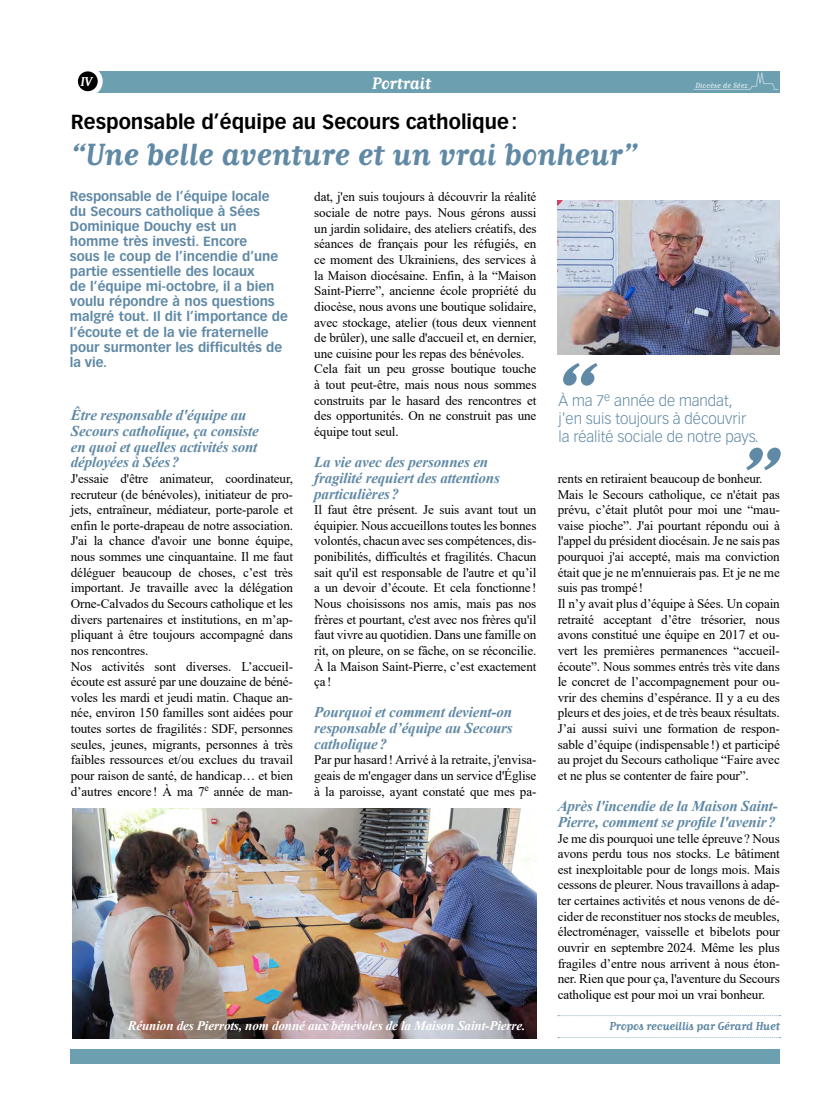
<style>
.page{position:relative;width:833px;height:1117px;background:#fff}
.page>*{position:absolute;margin:0;border:0;box-sizing:border-box;transform-origin:0 0}
.ART_Titre{font:700 30px "Matrix II Script OT";color:#6089a5}
.ART_Surtitre{font:700 20px "Vectora LT Pro";color:#000}
.t1{font:700 16.25px "Matrix II Script OT";color:#fff}
.ART_Question{font:italic 700 15px/15.6px "Times New Roman";letter-spacing:-.01em;color:#6089a5}
.ART_Exergue_bleu{font:300 15px/18px "Vectora LT Pro";color:#6089a5}
.ART_Texte{font:13.12px/15.6px "Times New Roman";letter-spacing:-.01em;color:#000;text-align:justify}
.ART_Chapo{font:700 13.12px/15px "Vectora LT Pro";color:#6089a5}
.PH_Legende_NEUTRE{font:italic 700 13.12px "Times New Roman";letter-spacing:-.01em;color:#fff}
.t2{font:700 12.5px "Matrix II Script OT";color:#fff}
.ART_Signature{font:700 11.25px "Matrix II Script OT";letter-spacing:-.01em;color:#6089a5}
.t3{font:700 7.5px "Matrix II Script OT";color:#fff}
</style>
<div class="page">
<div style="left:88px;top:71px;width:692px;height:21px;background:#6ca0b1"></div>
<svg style="left:75px;top:69px;width:25px;height:25px"></svg>
<div style="left:73px;top:66px;width:30px;height:30px;border:5px solid #fff;border-radius:50%"></div>
<svg style="left:693px;top:72px;width:86px;height:18px"></svg>
<div style="left:70px;top:1049px;width:710px;height:14px;background:#6ca0b1"></div>
<svg style="left:558px;top:1015px;width:222px;height:1px"></svg>
<img style="left:557px;top:200px;width:223px;height:154px">
<img style="left:72px;top:808px;width:464px;height:230px">
<svg style="left:563px;top:363px;width:34px;height:22px"></svg>
<svg style="left:746px;top:447px;width:35px;height:23px"></svg>
<p class="t2" style="left:80px;top:74px;width:13px">IV</p>
<p class="t1" style="left:372px;top:73px;width:60px">Portrait</p>
<p class="t3" style="left:695px;top:81px;width:54px">Diocèse de Séez</p>
<p class="ART_Surtitre" style="left:71px;top:110px;width:448px">Responsable d’équipe au Secours catholique:</p>
<p class="ART_Titre" style="left:71px;top:136px;width:568px">“Une belle aventure et un vrai bonheur”</p>
<p class="ART_Chapo" style="left:70px;top:189px;width:219px">Responsable de l’équipe locale du Secours catholique à Sées<br>Dominique Douchy est un homme très investi. Encore<br>sous le coup de l’incendie d’une partie essentielle des locaux<br>de l’équipe mi-octobre, il a bien voulu répondre à nos questions malgré tout. Il dit l’importance de l’écoute et de la vie fraternelle pour surmonter les difficultés de la vie.</p>
<p class="ART_Exergue_bleu" style="left:558px;top:391px;width:202px">À ma 7<sup>e</sup> année de mandat, j'en suis toujours à découvrir la réalité sociale de notre pays.</p>
<p class="ART_Texte" style="left:314px;top:189px;width:224px">dat, j'en suis toujours à découvrir la réalité sociale de notre pays. Nous gérons aussi un jardin solidaire, des ateliers créatifs, des séances de français pour les réfugiés, en ce moment des Ukrainiens, des services à la Maison diocésaine. Enfin, à la “Maison Saint-Pierre”, ancienne école propriété du diocèse, nous avons une boutique solidaire, avec stockage, atelier (tous deux viennent de brûler), une salle d'accueil et, en dernier, une cuisine pour les repas des bénévoles.</p>
<p class="ART_Texte" style="left:314px;top:361px;width:224px">Cela fait un peu grosse boutique touche à tout peut-être, mais nous nous sommes construits par le hasard des rencontres et des opportunités. On ne construit pas une équipe tout seul.</p>
<p class="ART_Question" style="left:314px;top:454px;width:187px">La vie avec des personnes en fragilité requiert des attentions particulières?</p>
<p class="ART_Texte" style="left:314px;top:501px;width:224px">Il faut être présent. Je suis avant tout un équipier. Nous accueillons toutes les bonnes volontés, chacun avec ses compétences, dis&shy;ponibilités, difficultés et fragilités. Chacun sait qu'il est responsable de l'autre et qu’il a un devoir d’écoute. Et cela fonctionne!<br>Nous choisissons nos amis, mais pas nos frères et pourtant, c'est avec nos frères qu'il faut vivre au quotidien. Dans une famille on rit, on pleure, on se fâche, on se réconcilie.<br>À la Maison Saint-Pierre, c’est exactement ça!</p>
<p class="ART_Question" style="left:314px;top:704px;width:200px;text-align:justify">Pourquoi et comment devient-on responsable d’équipe au Secours catholique?</p>
<p class="ART_Texte" style="left:314px;top:751px;width:224px">Par pur hasard! Arrivé à la retraite, j'envisa&shy;geais de m'engager dans un service d'Église à la paroisse, ayant constaté que mes pa-</p>
<p class="ART_Question" style="left:71px;top:407px;width:190px">Être responsable d'équipe au<br>Secours catholique, ça consiste en quoi et quelles activités sont déployées à Sées?</p>
<p class="ART_Texte" style="left:71px;top:470px;width:224px">J'essaie d'être animateur, coordinateur, recruteur (de bénévoles), initiateur de pro&shy;jets, entraîneur, médiateur, porte-parole et enfin le porte-drapeau de notre association.<br>J'ai la chance d'avoir une bonne équipe, nous sommes une cinquantaine. Il me faut déléguer beaucoup de choses, c’est très important. Je travaille avec la délégation Orne-Calvados du Secours catholique et les divers partenaires et institutions, en m’ap&shy;pliquant à être toujours accompagné dans nos rencontres.</p>
<p class="ART_Texte" style="left:71px;top:657px;width:224px">Nos activités sont diverses. L’accueil&shy;écoute est assuré par une douzaine de béné&shy;voles les mardi et jeudi matin. Chaque an&shy;née, environ 150 familles sont aidées pour toutes sortes de fragilités: SDF, personnes seules, jeunes, migrants, personnes à très faibles ressources et/ou exclues du travail pour raison de santé, de handicap… et bien d’autres encore! À ma 7<sup>e</sup> année de man-</p>
<p class="ART_Texte" style="left:557px;top:470px;width:206px">rents en retiraient beaucoup de bonheur.</p>
<p class="ART_Texte" style="left:557px;top:486px;width:224px">Mais le Secours catholique, ce n'était pas prévu, c’était plutôt pour moi une “mau&shy;vaise pioche”. J'ai pourtant répondu oui à l'appel du président diocésain. Je ne sais pas pourquoi j'ai accepté, mais ma conviction était que je ne m'ennuierais pas. Et je ne me suis pas trompé!</p>
<p class="ART_Texte" style="left:557px;top:595px;width:224px">Il n’y avait plus d’équipe à Sées. Un copain retraité acceptant d’être trésorier, nous avons constitué une équipe en 2017 et ou&shy;vert les premières permanences “accueil&shy;écoute”. Nous sommes entrés très vite dans le concret de l’accompagnement pour ou&shy;vrir des chemins d’espérance. Il y a eu des pleurs et des joies, et de très beaux résultats.</p>
<p class="ART_Texte" style="left:557px;top:720px;width:224px">J’ai aussi suivi une formation de respon&shy;sable d’équipe (indispensable!) et participé au projet du Secours catholique “Faire avec et ne plus se contenter de faire pour”.</p>
<p class="ART_Question" style="left:557px;top:797px;width:222px">Après l'incendie de la Maison Saint-<br>Pierre, comment se profile l'avenir?</p>
<p class="ART_Texte" style="left:557px;top:829px;width:224px">Je me dis pourquoi une telle épreuve? Nous avons perdu tous nos stocks. Le bâtiment est inexploitable pour de longs mois. Mais cessons de pleurer. Nous travaillons à adap&shy;ter certaines activités et nous venons de dé&shy;cider de reconstituer nos stocks de meubles, électroménager, vaisselle et bibelots pour ouvrir en septembre 2024. Même les plus fragiles d’entre nous arrivent à nous éton&shy;ner. Rien que pour ça, l'aventure du Secours catholique est pour moi un vrai bonheur.</p>
<p class="ART_Signature" style="left:609px;top:1019px;width:172px">Propos recueillis par Gérard Huet</p>
<p class="PH_Legende_NEUTRE" style="left:128px;top:1016px;width:399px">Réunion des Pierrots, nom donné aux bénévoles de la Maison Saint-Pierre.</p>
</div>
